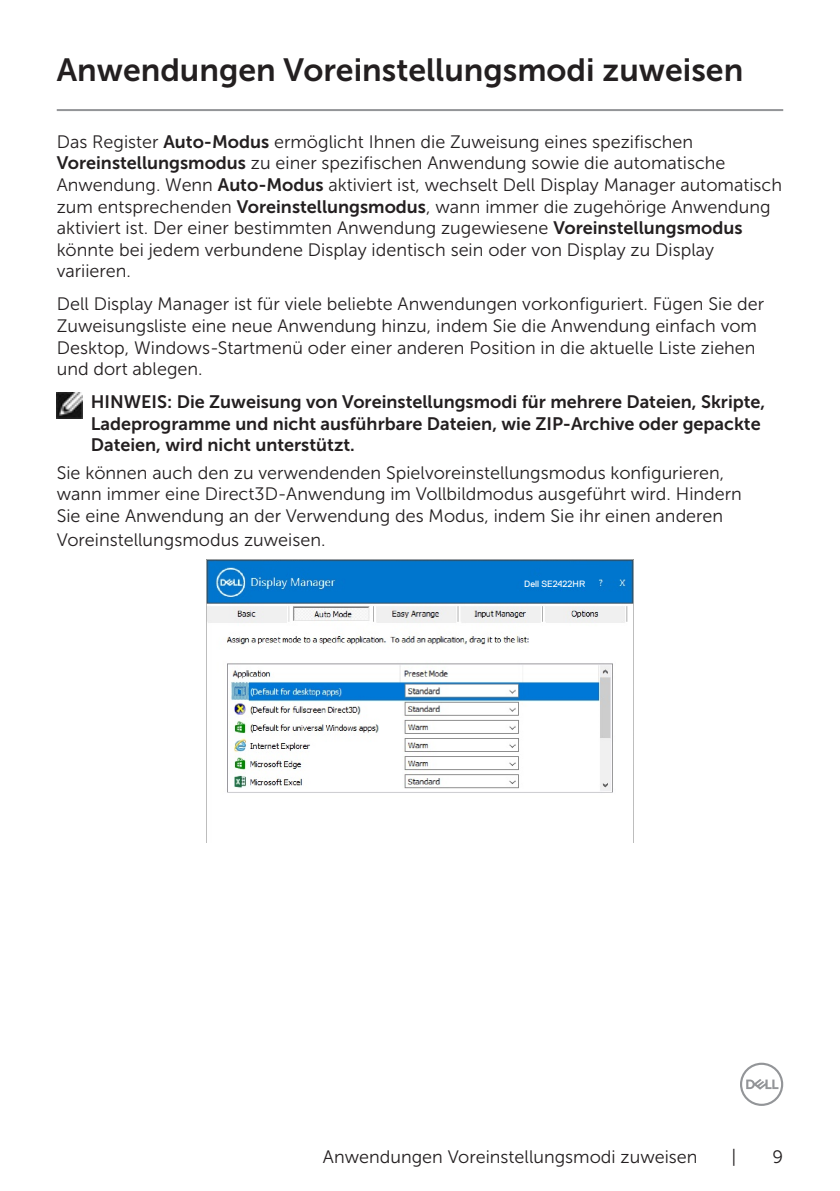
<style>
.page{position:relative;width:840px;height:1191px;background:#fff}
.page>*{position:absolute;margin:0;border:0;box-sizing:border-box;transform-origin:0 0}
.Head1{font:32px "Museo Sans For Dell 700";color:#231f20}
.t1{font:18px/21.6px "Museo Sans For Dell 300";color:#231f20}
.t2{font:18px/21.6px "Museo Sans For Dell 700";color:#231f20}
.t3{font:9.2px "Dell Replica";color:#fff}
.s1{font-family:"Museo Sans For Dell 700"}
</style>
<div class="page">
<svg style="left:740px;top:1062px;width:42px;height:44px"></svg>
<hr style="left:57px;top:109px;width:725px;height:2px;background:#939598">
<img style="left:57px;top:392px;width:25px;height:26px">
<img style="left:206px;top:560px;width:427px;height:282px">
<div style="left:524px;top:577px;width:62px;height:11px;background:#0076ce"></div>
<p class="Head1" style="left:57px;top:52px;width:687px">Anwendungen Voreinstellungsmodi zuweisen</p>
<p class="t1" style="left:57px;top:131px;width:726px">Das Register <span class="s1">Auto-Modus</span> ermöglicht Ihnen die Zuweisung eines spezifischen <span class="s1">Voreinstellungsmodus</span> zu einer spezifischen Anwendung sowie die automatische Anwendung. Wenn <span class="s1">Auto-Modus</span> aktiviert ist, wechselt Dell Display Manager automatisch zum entsprechenden <span class="s1">Voreinstellungsmodus</span>, wann immer die zugehörige Anwendung aktiviert ist. Der einer bestimmten Anwendung zugewiesene <span class="s1">Voreinstellungsmodus </span>könnte bei jedem verbundene Display identisch sein oder von Display zu Display variieren.</p>
<p class="t1" style="left:57px;top:293px;width:708px">Dell Display Manager ist für viele beliebte Anwendungen vorkonfiguriert. Fügen Sie der Zuweisungsliste eine neue Anwendung hinzu, indem Sie die Anwendung einfach vom Desktop, Windows-Startmenü oder einer anderen Position in die aktuelle Liste ziehen und dort ablegen.</p>
<p class="t2" style="left:91px;top:391px;width:675px">HINWEIS: Die Zuweisung von Voreinstellungsmodi für mehrere Dateien, Skripte,<br>Ladeprogramme und nicht ausführbare Dateien, wie ZIP-Archive oder gepackte<br>Dateien, wird nicht unterstützt.</p>
<p class="t1" style="left:57px;top:462px;width:686px">Sie können auch den zu verwendenden Spielvoreinstellungsmodus konfigurieren, wann immer eine Direct3D-Anwendung im Vollbildmodus ausgeführt wird. Hindern<br>Sie eine Anwendung an der Verwendung des Modus, indem Sie ihr einen anderen</p>
<p class="t1" style="left:57px;top:529px;width:270px">Voreinstellungsmodus zuweisen.</p>
<p class="t3" style="left:524px;top:578px;width:62px">Dell SE2422HR</p>
<p class="t1" style="left:323px;top:1145px;width:376px">Anwendungen Voreinstellungsmodi zuweisen</p>
<p class="t1" style="left:731px;top:1145px;width:6px">|</p>
<p class="t1" style="left:772px;top:1145px;width:12px">9</p>
</div>
